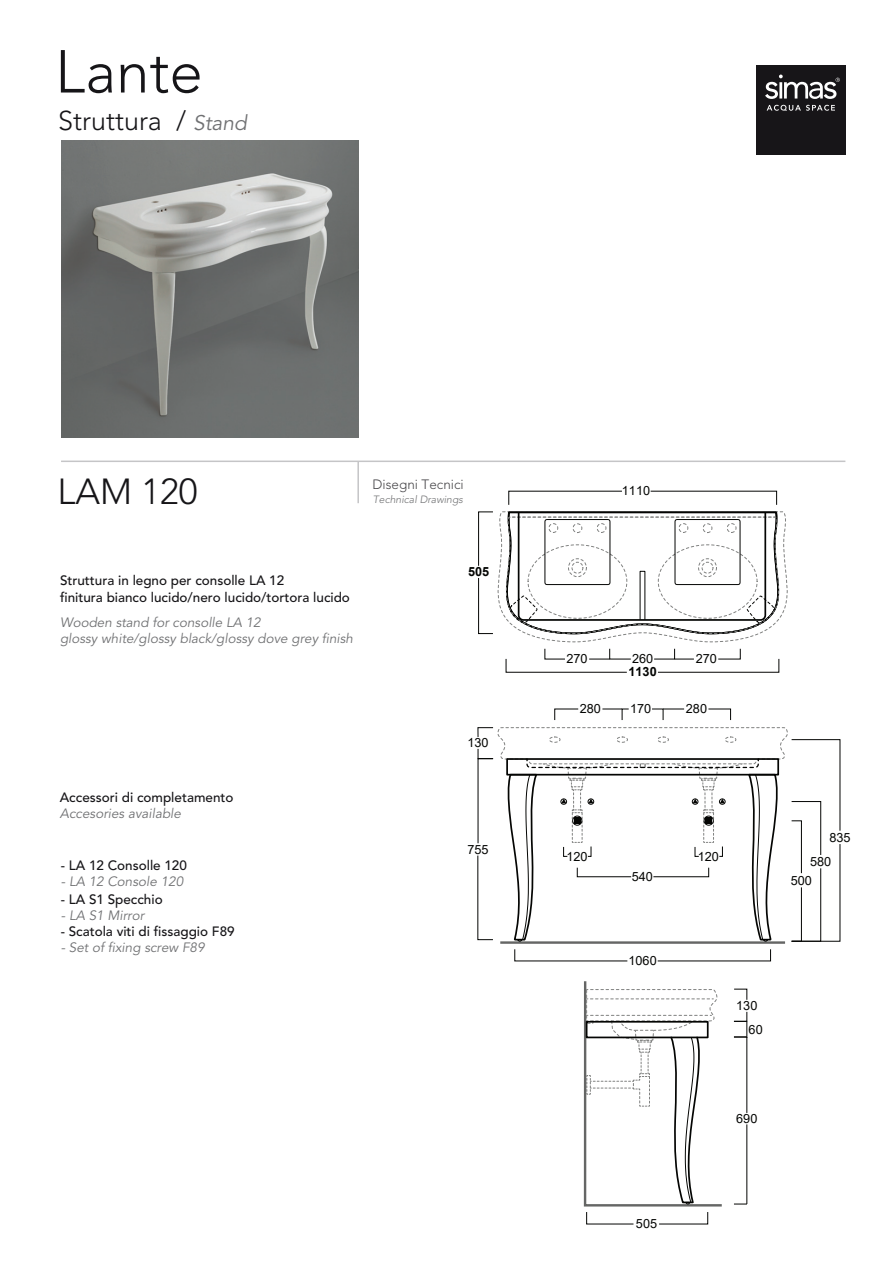
<style>
.page{position:relative;width:893px;height:1263px;background:#fff}
.page>*{position:absolute;margin:0;border:0;box-sizing:border-box;transform-origin:0 0}
.t1{font:300 60px "Avenir";color:#161518}
.t2{font:300 36px "Avenir";color:#161518}
.t3{font:300 27px "Avenir";color:#161518}
.t4{font:500 13.5px/16.2px "Avenir";color:#161518}
.t5{font:italic 13.5px/16.2px "Avenir";color:#707173}
.t6{font:300 13.5px "Avenir";color:#49484b}
.t7{font:12.75px "Arial";color:#040503}
.t8{font:700 12.75px "Arial";color:#040503}
.t9{font:italic 300 10.5px "Avenir";color:#707173}
.s1{font-weight:400;font-style:italic;font-size:21px;color:#707173}
</style>
<div class="page">
<svg style="left:708px;top:709px;width:23px;height:12px"></svg>
<svg style="left:602px;top:709px;width:27px;height:11px"></svg>
<svg style="left:554px;top:709px;width:25px;height:11px"></svg>
<svg style="left:652px;top:709px;width:32px;height:11px"></svg>
<svg style="left:514px;top:949px;width:114px;height:12px"></svg>
<svg style="left:657px;top:949px;width:114px;height:12px"></svg>
<svg style="left:734px;top:1204px;width:13px;height:1px"></svg>
<hr style="left:746px;top:1124px;width:1px;height:80px;background:#040503">
<hr style="left:746px;top:1037px;width:1px;height:76px;background:#040503">
<svg style="left:733px;top:1011px;width:14px;height:27px"></svg>
<svg style="left:734px;top:989px;width:13px;height:11px"></svg>
<hr style="left:500px;top:941px;width:285px;height:3px;background:#656665">
<svg style="left:583px;top:981px;width:139px;height:244px"></svg>
<svg style="left:478px;top:490px;width:310px;height:183px"></svg>
<svg style="left:477px;top:727px;width:363px;height:215px"></svg>
<div style="left:756px;top:65px;width:89px;height:89px;background:#171518"></div>
<svg style="left:765px;top:75px;width:75px;height:24px"></svg>
<svg style="left:767px;top:105px;width:68px;height:6px"></svg>
<hr style="left:357px;top:461px;width:2px;height:42px;background:#c5c5c7">
<hr style="left:61px;top:461px;width:784px;height:1px;background:#c5c5c7">
<img style="left:61px;top:140px;width:297px;height:298px">
<h1 class="t1" style="left:55px;top:47px;width:149px">Lante</h1>
<h3 class="t3" style="left:58px;top:110px;width:190px">Struttura / <span class="s1">Stand</span></h3>
<h2 class="t2" style="left:57px;top:477px;width:142px">LAM 120</h2>
<p class="t6" style="left:373px;top:478px;width:93px">Disegni Tecnici</p>
<p class="t9" style="left:373px;top:495px;width:92px">Technical Drawings</p>
<p class="t4" style="left:60px;top:574px;width:291px">Struttura in legno per consolle LA 12<br>finitura bianco lucido/nero lucido/tortora lucido</p>
<p class="t5" style="left:60px;top:616px;width:295px">Wooden stand for consolle LA 12<br>glossy white/glossy black/glossy dove grey finish</p>
<p class="t8" style="left:468px;top:564px;width:23px">505</p>
<p class="t4" style="left:60px;top:791px;width:175px">Accessori di completamento</p>
<p class="t5" style="left:60px;top:807px;width:123px">Accesories available</p>
<p class="t4" style="left:61px;top:859px;width:128px">- LA 12 Consolle 120</p>
<p class="t5" style="left:61px;top:875px;width:124px">- LA 12 Console 120</p>
<p class="t4" style="left:61px;top:892px;width:103px">- LA S1 Specchio</p>
<p class="t5" style="left:61px;top:908px;width:85px">- LA S1 Mirror</p>
<p class="t4" style="left:61px;top:925px;width:175px">- Scatola viti di fissaggio F89</p>
<p class="t5" style="left:61px;top:941px;width:145px">- Set of fixing screw F89</p>
<p class="t7" style="left:467px;top:735px;width:23px">130</p>
<p class="t7" style="left:467px;top:842px;width:23px">755</p>
<p class="t7" style="left:622px;top:483px;width:30px">1110</p>
<p class="t7" style="left:566px;top:652px;width:23px">270</p>
<p class="t7" style="left:632px;top:651px;width:23px">260</p>
<p class="t7" style="left:696px;top:651px;width:23px">270</p>
<p class="t8" style="left:628px;top:664px;width:30px">1130</p>
<p class="t7" style="left:580px;top:702px;width:23px">280</p>
<p class="t7" style="left:630px;top:701px;width:23px">170</p>
<p class="t7" style="left:686px;top:701px;width:23px">280</p>
<p class="t7" style="left:566px;top:849px;width:23px">120</p>
<p class="t7" style="left:698px;top:850px;width:23px">120</p>
<p class="t7" style="left:632px;top:870px;width:23px">540</p>
<p class="t7" style="left:628px;top:953px;width:30px">1060</p>
<p class="t7" style="left:736px;top:999px;width:23px">130</p>
<p class="t7" style="left:748px;top:1022px;width:16px">60</p>
<p class="t7" style="left:829px;top:830px;width:23px">835</p>
<p class="t7" style="left:810px;top:855px;width:23px">580</p>
<p class="t7" style="left:791px;top:873px;width:23px">500</p>
<p class="t7" style="left:736px;top:1111px;width:23px">690</p>
<p class="t7" style="left:636px;top:1216px;width:23px">505</p>
</div>
